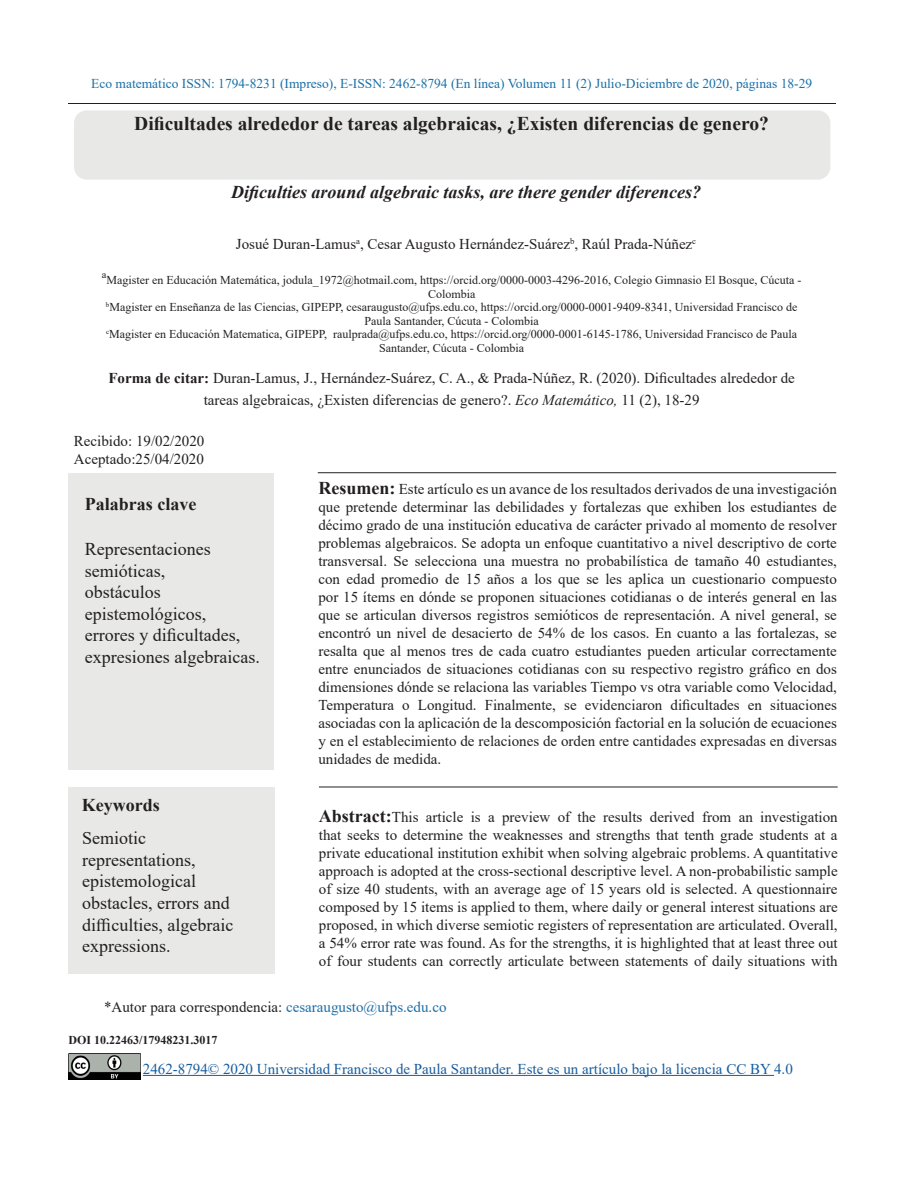
<style>
.page{position:relative;width:918px;height:1188px;background:#fff}
.page>*{position:absolute;margin:0;border:0;box-sizing:border-box;transform-origin:0 0}
.Título_1{font:700 19.5px "Times New Roman";color:#231f20}
.t1{font:18px/21.6px "Times New Roman";color:#231f20}
.Título_1-2{font:italic 700 18px "Times New Roman";color:#231f20}
.t2{font:700 18px "Times New Roman";color:#231f20}
.Resumen{font:15px/18px "Times New Roman";color:#231f20;text-align:justify}
.t3{font:15px "Times New Roman";color:#175d9e}
.Título_1-3{font:15px "Times New Roman";color:#231f20}
.t4{font:13.5px "Times New Roman";color:#1a70a8}
.Título_1-4{font:12px/13.5px "Times New Roman";color:#231f20;text-align:center}
.Título_1-5{font:700 12px "Times New Roman";color:#231f20}
.Título_1-6{font:10.5px "Times New Roman";color:#231f20}
.s1{font-weight:700}
.s2{font-style:italic}
.s3{font-weight:700;font-size:18px}
.s4{color:#1c6fa7}
</style>
<div class="page">
<hr style="left:68px;top:103px;width:768px;height:1px;background:#231f20">
<div style="left:74px;top:110px;width:756px;height:70px;background:#e8e9e7;border-radius:13px"></div>
<div style="left:68px;top:473px;width:206px;height:297px;background:#e8e9e7"></div>
<hr style="left:318px;top:472px;width:518px;height:1px;background:#231f20">
<hr style="left:319px;top:787px;width:519px;height:1px;background:#231f20">
<div style="left:68px;top:787px;width:207px;height:187px;background:#e8e9e7"></div>
<hr style="left:143px;top:1075px;width:631px;height:1px;background:#175d9e">
<img style="left:68px;top:1054px;width:73px;height:25px">
<p class="t4" style="left:91px;top:74px;width:723px">Eco matemático ISSN: 1794-8231 (Impreso), E-ISSN: 2462-8794 (En línea) Volumen 11 (2) Julio-Diciembre de 2020, páginas 18-29</p>
<p class="Título_1" style="left:134px;top:110px;width:636px">Dificultades alrededor de tareas algebraicas, ¿Existen diferencias de genero?</p>
<p class="Título_1-2" style="left:231px;top:180px;width:471px">Dificulties around algebraic tasks, are there gender diferences?</p>
<p class="Título_1-3" style="left:236px;top:233px;width:462px">Josué Duran-Lamus<sup>a</sup>, Cesar Augusto Hernández-Suárez<sup>b</sup>, Raúl Prada-Núñez<sup>c</sup></p>
<p class="Título_1-6" style="left:102px;top:267px;width:6px">a</p>
<p class="Título_1-4" style="left:107px;top:273px;width:697px">Magister en Educación Matemática, jodula_1972@hotmail.com, https://orcid.org/0000-0003-4296-2016, Colegio Gimnasio El Bosque, Cúcuta -<br>Colombia</p>
<p class="Título_1-4" style="left:106px;top:300px;width:693px"><sup>b</sup>Magister en Enseñanza de las Ciencias, GIPEPP, cesaraugusto@ufps.edu.co, https://orcid.org/0000-0001-9409-8341, Universidad Francisco de<br>Paula Santander, Cúcuta - Colombia</p>
<p class="Título_1-4" style="left:106px;top:327px;width:693px"><sup>c</sup>Magister en Educación Matematica, GIPEPP, raulprada@ufps.edu.co, https://orcid.org/0000-0001-6145-1786, Universidad Francisco de Paula<br>Santander, Cúcuta - Colombia</p>
<p class="Resumen" style="left:108px;top:366px;width:688px;line-height:22.5px;text-align:center"><span class="s1">Forma de citar:</span> Duran-Lamus, J., Hernández-Suárez, C. A., &amp; Prada-Núñez, R. (2020). Dificultades alrededor de tareas algebraicas, ¿Existen diferencias de genero?. <span class="s2">Eco Matemático,</span> 11 (2), 18-29</p>
<p class="Resumen" style="left:74px;top:431px;width:132px">Recibido: 19/02/2020</p>
<p class="Resumen" style="left:74px;top:449px;width:131px">Aceptado:25/04/2020</p>
<p class="t2" style="left:85px;top:491px;width:113px">Palabras clave</p>
<p class="t1" style="left:85px;top:538px;width:127px">Representaciones semióticas,</p>
<p class="t1" style="left:85px;top:581px;width:176px">obstáculos epistemológicos, errores y dificultades, expresiones algebraicas.</p>
<p class="t2" style="left:82px;top:792px;width:79px">Keywords</p>
<p class="t1" style="left:82px;top:827px;width:153px">Semiotic representations, epistemological obstacles, errors and difficulties, algebraic expressions.</p>
<p class="Resumen" style="left:318px;top:480px;width:520px"><span class="s3">Resumen:</span> Este artículo es un avance de los resultados derivados de una investigación que pretende determinar las debilidades y fortalezas que exhiben los estudiantes de décimo grado de una institución educativa de carácter privado al momento de resolver problemas algebraicos. Se adopta un enfoque cuantitativo a nivel descriptivo de corte transversal. Se selecciona una muestra no probabilística de tamaño 40 estudiantes, con edad promedio de 15 años a los que se les aplica un cuestionario compuesto por 15 ítems en dónde se proponen situaciones cotidianas o de interés general en las que se articulan diversos registros semióticos de representación. A nivel general, se encontró un nivel de desacierto de 54% de los casos. En cuanto a las fortalezas, se resalta que al menos tres de cada cuatro estudiantes pueden articular correctamente entre enunciados de situaciones cotidianas con su respectivo registro gráfico en dos dimensiones dónde se relaciona las variables Tiempo vs otra variable como Velocidad, Temperatura o Longitud. Finalmente, se evidenciaron dificultades en situaciones asociadas con la aplicación de la descomposición factorial en la solución de ecuaciones y en el establecimiento de relaciones de orden entre cantidades expresadas en diversas unidades de medida.</p>
<p class="Resumen" style="left:319px;top:808px;width:520px"><span class="s3">Abstract:</span>This article is a preview of the results derived from an investigation that seeks to determine the weaknesses and strengths that tenth grade students at a private educational institution exhibit when solving algebraic problems. A quantitative approach is adopted at the cross-sectional descriptive level. A non-probabilistic sample of size 40 students, with an average age of 15 years old is selected. A questionnaire composed by 15 items is applied to them, where daily or general interest situations are proposed, in which diverse semiotic registers of representation are articulated. Overall, a 54% error rate was found. As for the strengths, it is highlighted that at least three out of four students can correctly articulate between statements of daily situations with</p>
<p class="Resumen" style="left:104px;top:997px;width:344px">*Autor para correspondencia: <span class="s4">cesaraugusto@ufps.edu.co</span></p>
<p class="Título_1-5" style="left:68px;top:1031px;width:151px">DOI 10.22463/17948231.3017</p>
<p class="t3" style="left:143px;top:1058px;width:651px">2462-8794© 2020 Universidad Francisco de Paula Santander. Este es un artículo bajo la licencia CC BY 4.0</p>
</div>
